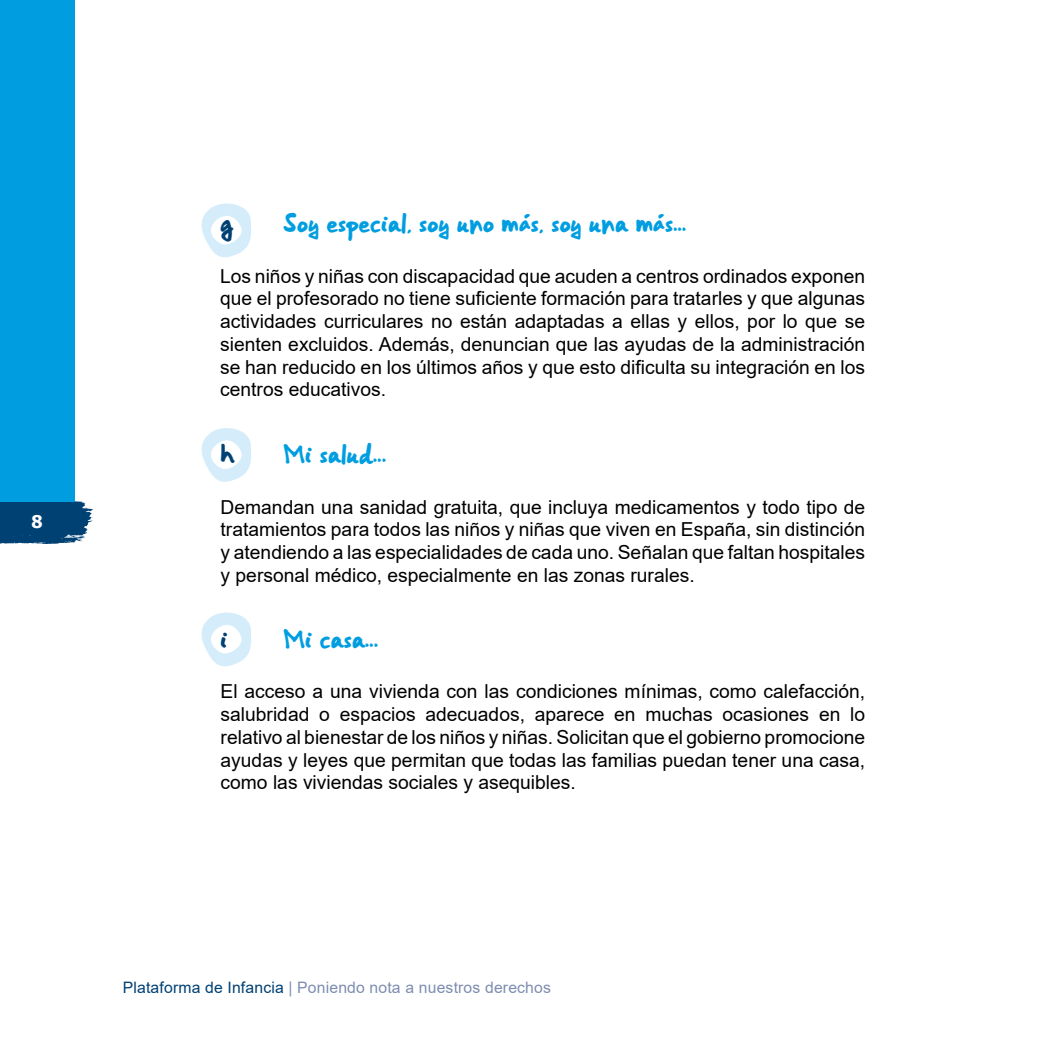
<style>
.page{position:relative;width:1042px;height:1042px;background:#fff}
.page>*{position:absolute;margin:0;border:0;box-sizing:border-box;transform-origin:0 0}
.t1{font:19.25px/22.8px "Arial";color:#000;text-align:justify}
.t2{font:19.25px "Gorri Sans";color:#009ee0}
.t3{font:19.25px "Gorri Sans";color:#004174}
.t4{font:700 17.5px "Tahoma";color:#fff}
.t5{font:15.75px "Arial";letter-spacing:.01em;color:#7e8eb0}
.s1{color:#004174}
</style>
<div class="page">
<svg style="left:0;top:500px;width:93px;height:44px;background:#1b5785"></svg>
<div style="left:0;top:0;width:74px;height:501px;background:#009ee0"></div>
<svg style="left:201px;top:203px;width:50px;height:55px"></svg>
<svg style="left:201px;top:428px;width:50px;height:54px"></svg>
<svg style="left:201px;top:612px;width:50px;height:55px"></svg>
<p class="t4" style="left:32px;top:509px;width:13px">8</p>
<p class="t3" style="left:220px;top:208px;width:15px">g</p>
<p class="t2" style="left:283px;top:208px;width:405px">Soy especial, soy uno más, soy una más...</p>
<p class="t1" style="left:220px;top:264px;width:646px">Los niños y niñas con discapacidad que acuden a centros ordinados exponen que el profesorado no tiene suficiente formación para tratarles y que algunas actividades curriculares no están adaptadas a ellas y ellos, por lo que se sienten excluidos. Además, denuncian que las ayudas de la administración se han reducido en los últimos años y que esto dificulta su integración en los centros educativos.</p>
<p class="t3" style="left:221px;top:439px;width:17px">h</p>
<p class="t2" style="left:284px;top:439px;width:104px">Mi salud...</p>
<p class="t1" style="left:221px;top:495px;width:646px">Demandan una sanidad gratuita, que incluya medicamentos y todo tipo de tratamientos para todos las niños y niñas que viven en España, sin distinción y atendiendo a las especialidades de cada uno. Señalan que faltan hospitales y personal médico, especialmente en las zonas rurales.</p>
<p class="t3" style="left:221px;top:624px;width:9px">i</p>
<p class="t2" style="left:284px;top:624px;width:96px">Mi casa...</p>
<p class="t1" style="left:221px;top:680px;width:646px">El acceso a una vivienda con las condiciones mínimas, como calefacción, salubridad o espacios adecuados, aparece en muchas ocasiones en lo relativo al bienestar de los niños y niñas. Solicitan que el gobierno promocione ayudas y leyes que permitan que todas las familias puedan tener una casa, como las viviendas sociales y asequibles.</p>
<p class="t5" style="left:123px;top:977px;width:430px"><span class="s1">Plataforma de Infancia</span> | Poniendo nota a nuestros derechos</p>
</div>
